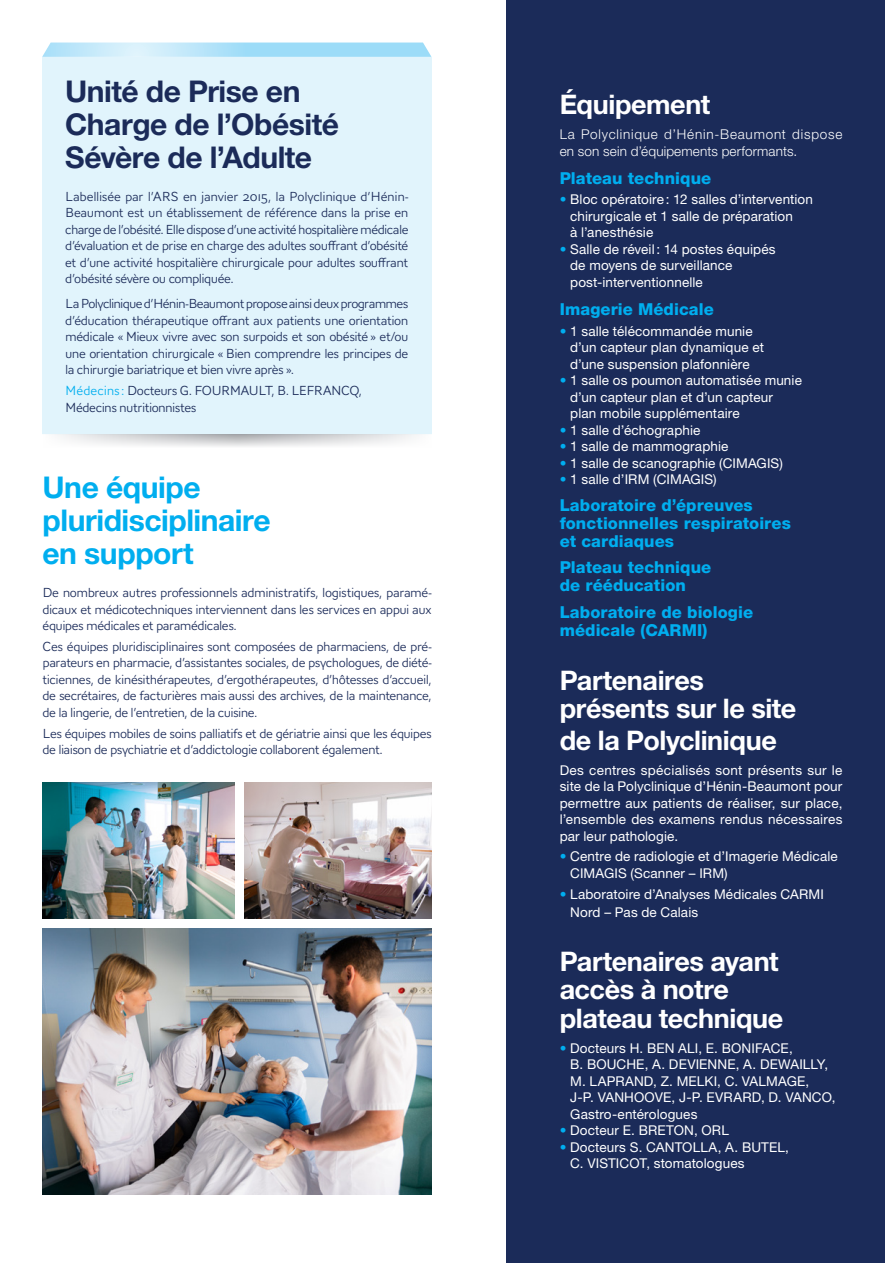
<style>
.page{position:relative;width:885px;height:1263px;background:#fff}
.page>*{position:absolute;margin:0;border:0;box-sizing:border-box;transform-origin:0 0}
.t1{font:700 30px/33px "Helvetica Neue LT Std";letter-spacing:-.015em;color:#1b2b59}
.t2{font:700 30px/33px "Helvetica Neue LT Std";letter-spacing:-.015em;color:#00aeef}
.t3{font:700 27px/28.5px "Helvetica Neue LT Std";letter-spacing:-.015em;color:#fff}
.t4{font:800 16.5px/18px "Helvetica Neue LT Std";letter-spacing:.005em;color:#00aeef}
.t5{font:300 13.5px/16.5px "AW Conqueror Sans";letter-spacing:-.04em;color:#1b2b59;text-align:justify}
.t6{font:13.5px/16.5px "Helvetica Neue LT Std";letter-spacing:.01em;color:#fff}
.t7{font:300 13.5px/16.5px "Helvetica Neue LT Std";letter-spacing:.045em;color:#fff}
.s1{color:#00aeef}
.s2{font-weight:300;color:#00aeef}
</style>
<div class="page">
<div style="left:42px;top:57px;width:389px;height:378px;background:#e1f4fc"></div>
<svg style="left:61px;top:435px;width:353px;height:12px"></svg>
<svg style="left:42px;top:43px;width:389px;height:14px"></svg>
<div style="left:506px;top:0;width:378px;height:1263px;background:#1b2b59"></div>
<img style="left:43px;top:928px;width:389px;height:267px">
<img style="left:43px;top:783px;width:191px;height:135px">
<img style="left:244px;top:783px;width:188px;height:135px">
<h1 class="t1" style="left:65px;top:74px;width:275px">Unité de Prise en<br>Charge de l’Obésité<br>Sévère de l’Adulte</h1>
<p class="t5" style="left:65px;top:188px;width:345px">Labellisée par l’ARS en janvier 2015, la Polyclinique d’Hénin-Beaumont est un établissement de référence dans la prise en charge de l’obésité. Elle dispose d’une activité hospitalière médicale d’évaluation et de prise en charge des adultes souffrant d’obésité et d’une activité hospitalière chirurgicale pour adultes souffrant d’obésité sévère ou compliquée.</p>
<p class="t5" style="left:65px;top:296px;width:345px">La Polyclinique d’Hénin-Beaumont propose ainsi deux programmes d’éducation thérapeutique offrant aux patients une orientation médicale « Mieux vivre avec son surpoids et son obésité » et/ou une orientation chirurgicale « Bien comprendre les principes de la chirurgie bariatrique et bien vivre après ».</p>
<p class="t5" style="left:65px;top:382px;width:298px"><span class="s1">Médecins:</span> Docteurs G. FOURMAULT, B. LEFRANCQ,<br>Médecins nutritionnistes</p>
<h1 class="t2" style="left:43px;top:470px;width:230px">Une équipe pluridisciplinaire en support</h1>
<p class="t5" style="left:43px;top:584px;width:391px">De nombreux autres professionnels administratifs, logistiques, paramé&shy;dicaux et médicotechniques interviennent dans les services en appui aux équipes médicales et paramédicales.</p>
<p class="t5" style="left:43px;top:638px;width:391px">Ces équipes pluridisciplinaires sont composées de pharmaciens, de pré&shy;parateurs en pharmacie, d’assistantes sociales, de psychologues, de diété&shy;ticiennes, de kinésithérapeutes, d’ergothérapeutes, d’hôtesses d’accueil, de secrétaires, de facturières mais aussi des archives, de la maintenance, de la lingerie, de l’entretien, de la cuisine.</p>
<p class="t5" style="left:43px;top:725px;width:391px">Les équipes mobiles de soins palliatifs et de gériatrie ainsi que les équipes de liaison de psychiatrie et d’addictologie collaborent également.</p>
<h2 class="t3" style="left:559px;top:90px;width:152px">Équipement</h2>
<p class="t7" style="left:559px;top:126px;width:284px">La Polyclinique d’Hénin-Beaumont dispose en son sein d’équipements performants.</p>
<p class="t4" style="left:559px;top:169px;width:153px">Plateau technique</p>
<p class="t6" style="left:570px;top:191px;width:244px;text-indent:-11px"><span class="s2">•</span> Bloc opératoire: 12 salles d’intervention chirurgicale et 1 salle de préparation<br>à l’anesthésie</p>
<p class="t6" style="left:570px;top:241px;width:207px;text-indent:-11px"><span class="s2">•</span> Salle de réveil: 14 postes équipés de moyens de surveillance post-interventionnelle</p>
<p class="t4" style="left:559px;top:300px;width:155px">Imagerie Médicale</p>
<p class="t6" style="left:570px;top:322px;width:195px;text-indent:-11px"><span class="s2">•</span> 1 salle télécommandée munie d’un capteur plan dynamique et d’une suspension plafonnière</p>
<p class="t6" style="left:570px;top:372px;width:233px;text-indent:-11px"><span class="s2">•</span> 1 salle os poumon automatisée munie d’un capteur plan et d’un capteur plan mobile supplémentaire</p>
<p class="t6" style="left:559px;top:421px;width:142px"><span class="s2">•</span> 1 salle d’échographie</p>
<p class="t6" style="left:559px;top:438px;width:170px"><span class="s2">•</span> 1 salle de mammographie</p>
<p class="t6" style="left:559px;top:454px;width:224px"><span class="s2">•</span> 1 salle de scanographie (CIMAGIS)</p>
<p class="t6" style="left:559px;top:471px;width:159px"><span class="s2">•</span> 1 salle d’IRM (CIMAGIS)</p>
<p class="t4" style="left:559px;top:496px;width:233px">Laboratoire d’épreuves fonctionnelles respiratoires et cardiaques</p>
<p class="t4" style="left:559px;top:558px;width:153px">Plateau technique de rééducation</p>
<p class="t4" style="left:559px;top:603px;width:195px">Laboratoire de biologie médicale (CARMI)</p>
<h2 class="t3" style="left:559px;top:665px;width:238px">Partenaires présents sur le site</h2>
<h2 class="t3" style="left:559px;top:725px;width:219px">de la Polyclinique</h2>
<p class="t6" style="left:559px;top:761px;width:284px;text-align:justify">Des centres spécialisés sont présents sur le site de la Polyclinique d’Hénin-Beaumont pour permettre aux patients de réaliser, sur place, l’ensemble des examens rendus nécessaires par leur pathologie.</p>
<p class="t6" style="left:570px;top:848px;width:269px;text-indent:-11px"><span class="s2">•</span> Centre de radiologie et d’Imagerie Médicale<br>CIMAGIS (Scanner – IRM)</p>
<p class="t6" style="left:570px;top:885px;width:255px;line-height:18px;text-indent:-11px"><span class="s2">•</span> Laboratoire d’Analyses Médicales CARMI<br>Nord – Pas de Calais</p>
<h2 class="t3" style="left:559px;top:946px;width:225px">Partenaires ayant accès à notre plateau technique</h2>
<p class="t6" style="left:570px;top:1039px;width:267px;text-indent:-11px"><span class="s2">•</span> Docteurs H. BEN ALI, E. BONIFACE,<br>B. BOUCHE, A. DEVIENNE, A. DEWAILLY,<br>M. LAPRAND, Z. MELKI, C. VALMAGE,<br>J-P. VANHOOVE, J-P. EVRARD, D. VANCO,<br>Gastro-entérologues</p>
<p class="t6" style="left:559px;top:1122px;width:171px"><span class="s2">•</span> Docteur E. BRETON, ORL</p>
<p class="t6" style="left:570px;top:1138px;width:220px;text-indent:-11px"><span class="s2">•</span> Docteurs S. CANTOLLA, A. BUTEL,<br>C. VISTICOT, stomatologues</p>
</div>
